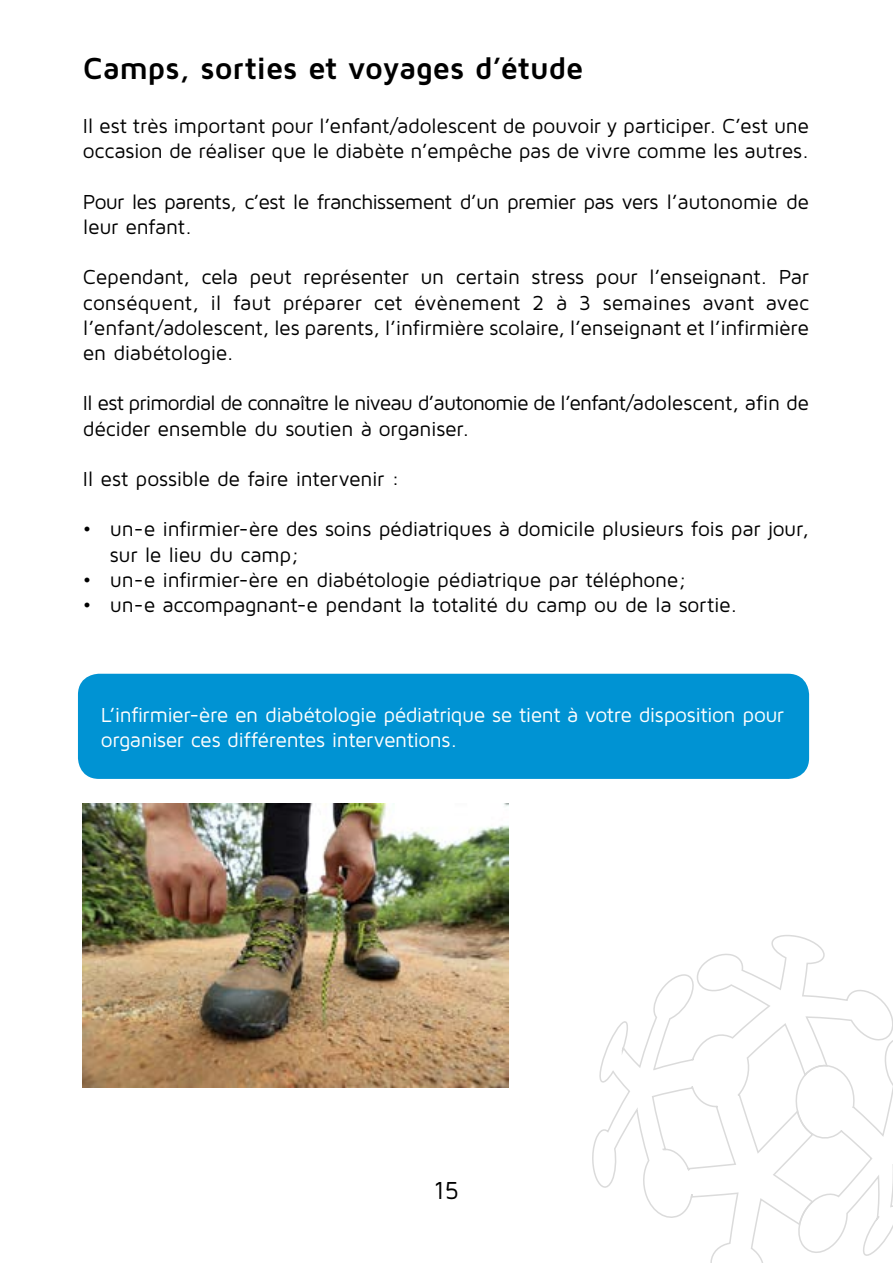
<style>
.page{position:relative;width:893px;height:1263px;background:#fff}
.page>*{position:absolute;margin:0;border:0;box-sizing:border-box;transform-origin:0 0}
.t1{font:700 31.5px "Maven Pro";letter-spacing:-.015em;color:#000}
.t2{font:25.5px "Maven Pro";color:#000}
.t3{font:21px/25.2px "Maven Pro";letter-spacing:-.02em;color:#000}
.t4{font:21px/25.2px "Maven Pro";letter-spacing:-.025em;color:#fff}
</style>
<div class="page">
<svg style="left:592px;top:935px;width:301px;height:328px"></svg>
<div style="left:81px;top:677px;width:725px;height:99px;background:#0093d3;border-radius:18px"></div>
<div style="left:78px;top:674px;width:731px;height:105px;border:6px solid #0093d3;border-radius:18px"></div>
<img style="left:83px;top:804px;width:425px;height:283px">
<h1 class="t1" style="left:83px;top:48px;width:502px">Camps, sorties et voyages d’étude</h1>
<p class="t3" style="left:83px;top:113px;width:728px">Il est très important pour l’enfant/adolescent de pouvoir y participer. C’est une occasion de réaliser que le diabète n’empêche pas de vivre comme les autres.</p>
<p class="t3" style="left:83px;top:188px;width:728px">Pour les parents, c’est le franchissement d’un premier pas vers l’autonomie de leur enfant.</p>
<p class="t3" style="left:83px;top:264px;width:728px;text-align:justify">Cependant, cela peut représenter un certain stress pour l’enseignant. Par conséquent, il faut préparer cet évènement 2 à 3 semaines avant avec l’enfant/adolescent, les parents, l’infirmière scolaire, l’enseignant et l’infirmière en diabétologie.</p>
<p class="t3" style="left:83px;top:390px;width:728px">Il est primordial de connaître le niveau d’autonomie de l’enfant/adolescent, afin de décider ensemble du soutien à organiser.</p>
<p class="t3" style="left:83px;top:465px;width:318px">Il est possible de faire intervenir :</p>
<p class="t3" style="left:110px;top:516px;width:701px;text-indent:-27px">• un-e infirmier-ère des soins pédiatriques à domicile plusieurs fois par jour, sur le lieu du camp;</p>
<p class="t3" style="left:83px;top:566px;width:606px">• un-e infirmier-ère en diabétologie pédiatrique par téléphone;</p>
<p class="t3" style="left:83px;top:591px;width:656px">• un-e accompagnant-e pendant la totalité du camp ou de la sortie.</p>
<p class="t4" style="left:101px;top:701px;width:685px">L’infirmier-ère en diabétologie pédiatrique se tient à votre disposition pour organiser ces différentes interventions.</p>
<p class="t2" style="left:434px;top:1174px;width:27px">15</p>
</div>
